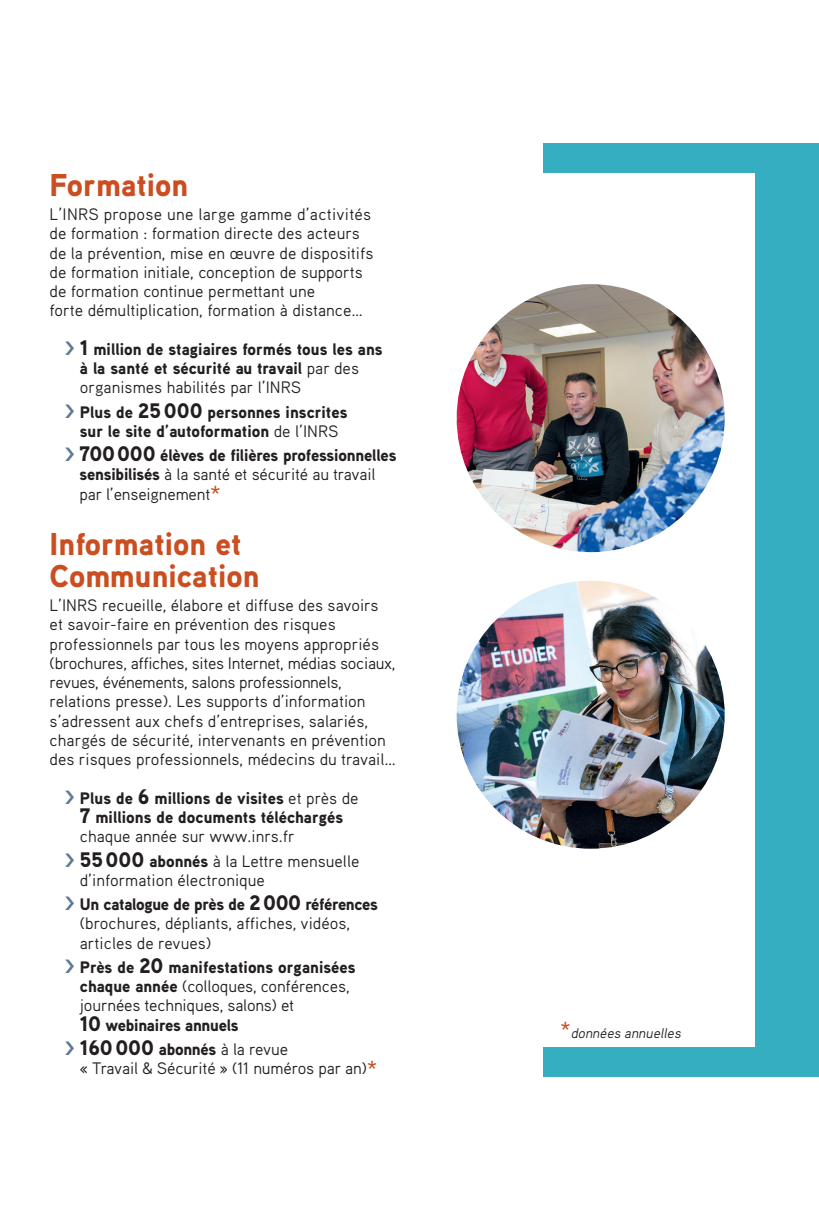
<style>
.page{position:relative;width:819px;height:1216px;background:#fff}
.page>*{position:absolute;margin:0;border:0;box-sizing:border-box;transform-origin:0 0}
.t1{font:900 31.5px/31.5px "Aaux Pro OT";color:#cb4e21}
.t2{font:16.62px/19.2px "Aaux Pro OT";color:#231f20}
.t3{font:900 16.62px/19.2px "Aaux Pro OT";color:#231f20}
.t4{font:italic 14px "Aaux Pro OT";color:#231f20}
.s1{font-size:19.25px;color:#5f7995}
.s2{font-size:21px}
.s3{font-weight:400}
.s4{font-weight:400;font-size:24.5px;color:#cb4e21}
.s5{font-weight:900;font-size:19.25px;color:#5f7995}
.s6{font-weight:900;font-size:21px}
.s7{font-weight:900}
.s8{font-size:24.5px;color:#cb4e21}
.s9{font-style:normal;font-size:24.5px;color:#cb4e21}
</style>
<div class="page">
<div style="left:543px;top:144px;width:276px;height:932px;background:#35aec1"></div>
<div style="left:504px;top:174px;width:250px;height:873px;background:#fff"></div>
<img style="left:456px;top:580px;width:268px;height:268px;border-radius:134px">
<img style="left:456px;top:284px;width:268px;height:268px;border-radius:134px">
<h1 class="t1" style="left:50px;top:168px;width:140px">Formation</h1>
<p class="t2" style="left:50px;top:204px;width:325px">L’INRS propose une large gamme d’activités de formation : formation directe des acteurs de la prévention, mise en œuvre de dispositifs de formation initiale, conception de supports de formation continue permettant une<br>forte démultiplication, formation à distance…</p>
<p class="t3" style="left:80px;top:339px;width:304px;text-indent:-15px"><span class="s1">&gt;</span> <span class="s2">1</span> million de stagiaires formés tous les ans à la santé et sécurité au travail <span class="s3">par des organismes habilités par l’INRS</span></p>
<p class="t3" style="left:64px;top:401px;width:284px;text-align:center"><span class="s1">&gt;</span> Plus de <span class="s2">25000</span> personnes inscrites sur le site d’autoformation <span class="s3">de l’INRS</span></p>
<p class="t3" style="left:79px;top:445px;width:318px;text-indent:-15px"><span class="s1">&gt;</span> <span class="s2">700000</span> élèves de filières professionnelles sensibilisés <span class="s3">à la santé et sécurité au travail par l’enseignement</span><span class="s4">*</span></p>
<h1 class="t1" style="left:50px;top:527px;width:211px">Information et<br>Communication</h1>
<p class="t2" style="left:50px;top:595px;width:348px">L’INRS recueille, élabore et diffuse des savoirs et savoir-faire en prévention des risques professionnels par tous les moyens appropriés (brochures, affiches, sites Internet, médias sociaux, revues, événements, salons professionnels, relations presse). Les supports d’information s’adressent aux chefs d’entreprises, salariés, chargés de sécurité, intervenants en prévention des risques professionnels, médecins du travail…</p>
<p class="t3" style="left:80px;top:787px;width:280px;text-indent:-15px"><span class="s1">&gt;</span> Plus de <span class="s2">6</span> millions de visites <span class="s3">et près de<br></span><span class="s2">7</span> millions de documents téléchargés <span class="s3">chaque année sur www.inrs.fr</span></p>
<p class="t2" style="left:80px;top:850px;width:281px;text-indent:-15px"><span class="s5">&gt;</span> <span class="s6">55000</span> <span class="s7">abonnés</span> à la Lettre mensuelle d’information électronique</p>
<p class="t2" style="left:80px;top:894px;width:300px;text-indent:-15px"><span class="s5">&gt;</span> <span class="s7">Un catalogue de près de</span> <span class="s6">2000</span> <span class="s7">références </span>(brochures, dépliants, affiches, vidéos, articles de revues)</p>
<p class="t3" style="left:80px;top:956px;width:277px;text-indent:-15px"><span class="s1">&gt;</span> Près de <span class="s2">20</span> manifestations organisées chaque année <span class="s3">(colloques, conférences, journées techniques, salons) et<br></span><span class="s2">10</span> webinaires annuels</p>
<p class="t2" style="left:80px;top:1038px;width:299px;text-indent:-15px"><span class="s5">&gt;</span> <span class="s6">160000</span> <span class="s7">abonnés</span> à la revue<br>« Travail &amp; Sécurité » (11 numéros par an)<span class="s8">*</span></p>
<p class="t4" style="left:560px;top:1024px;width:125px"><span class="s9">*</span> données annuelles</p>
</div>
